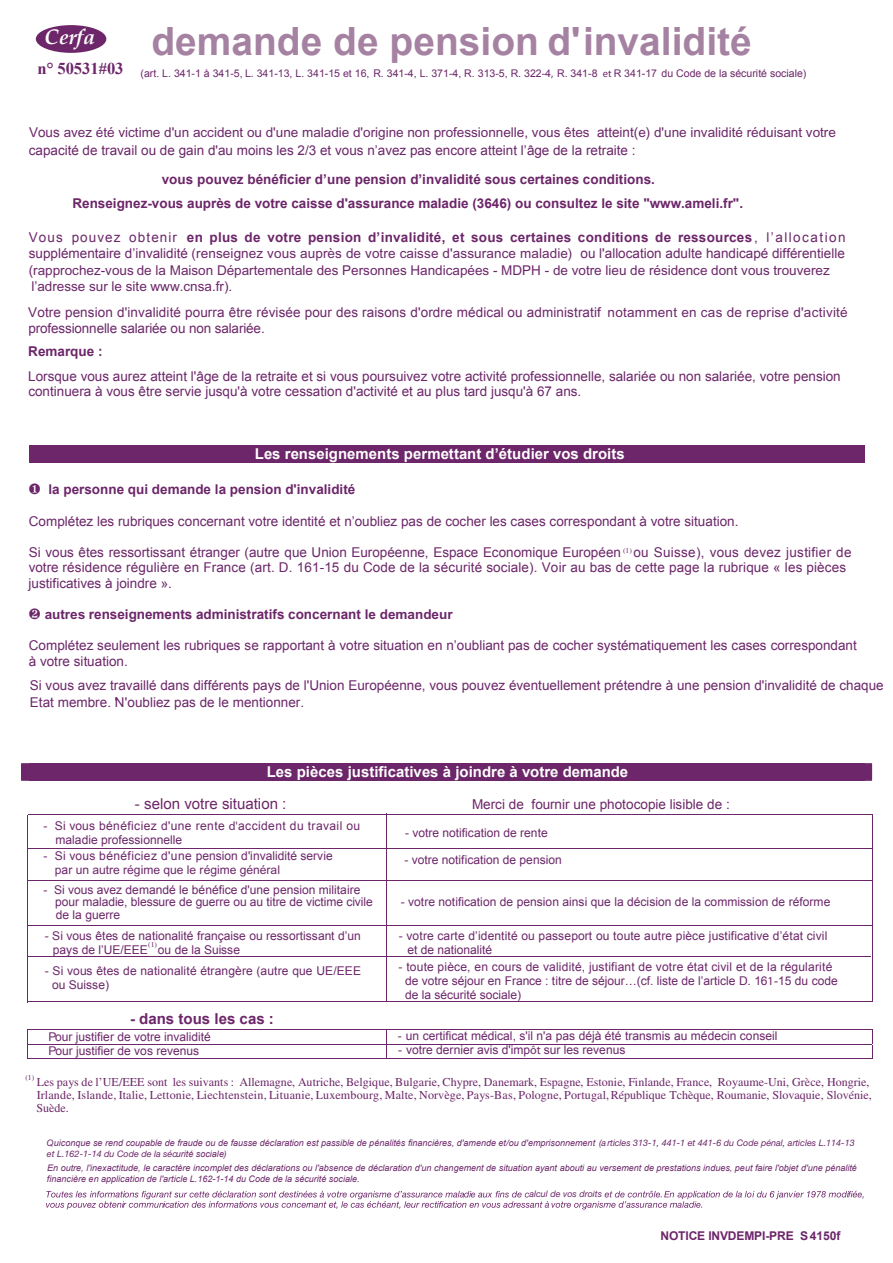
<style>
.page{position:relative;width:893px;height:1263px;background:#fff}
.page>*{position:absolute;margin:0;border:0;box-sizing:border-box;transform-origin:0 0}
.t1{font:700 39px "Arial";color:#a682a2}
.t2{font:italic 700 21.15px "Book Antiqua";color:#fff}
.t3{font:700 16.5px "Times New Roman";color:#6c2669}
.t4{font:700 15px "Arial";color:#fff}
.t5{font:15px "Arial";color:#6c2669}
.t6{font:700 15px "Arial";color:#6c2669}
.t7{font:13.5px/15.6px "Arial";color:#6c2669}
.t8{font:700 13.5px "Arial";color:#6c2669}
.t9{font:13.5px "Arial";color:#6c2669}
.t10{font:12px/13.8px "Arial";color:#6c2669}
.t11{font:12px/13.4px "Times LT Std";letter-spacing:.005em;color:#6c2669}
.t12{font:12px "Arial";letter-spacing:.03em;color:#6c2669}
.t13{font:12px "Arial";color:#6c2669}
.t14{font:700 12px "Arial";letter-spacing:-.01em;color:#6c2669}
.t15{font:10.5px "Arial";color:#6c2669}
.t16{font:italic 9px/11.2px "Arial";color:#6c2669}
.t17{font:italic 9px "Helvetica Neue LT Std";color:#6c2669}
.t18{font:7.5px "Times LT Std";color:#6c2669}
.s1{font-style:inherit}
.s2{font-weight:700}
.s3{font-family:"Helvetica Neue LT Std"}
.s4{font-family:"Arial"}
</style>
<div class="page">
<div style="left:36px;top:25px;width:70px;height:28px;background:#6c2669;border-radius:50%"></div>
<div style="left:29px;top:445px;width:835px;height:17px;background:#6c2669"></div>
<div style="left:21px;top:763px;width:851px;height:18px;background:#6c2669"></div>
<hr style="left:28px;top:1058px;width:359px;height:1px;background:#6c2669">
<hr style="left:387px;top:1058px;width:485px;height:1px;background:#6c2669">
<svg style="left:27px;top:1029px;width:1px;height:29px"></svg>
<hr style="left:28px;top:1029px;width:358px;height:1px;background:#6c2669">
<svg style="left:386px;top:1029px;width:1px;height:29px"></svg>
<hr style="left:387px;top:1029px;width:486px;height:1px;background:#6c2669">
<hr style="left:28px;top:1044px;width:359px;height:1px;background:#6c2669">
<hr style="left:387px;top:1044px;width:485px;height:1px;background:#6c2669">
<svg style="left:872px;top:1030px;width:1px;height:28px"></svg>
<hr style="left:28px;top:814px;width:359px;height:1px;background:#6c2669">
<hr style="left:388px;top:814px;width:485px;height:1px;background:#6c2669">
<hr style="left:28px;top:880px;width:359px;height:1px;background:#6c2669">
<hr style="left:388px;top:880px;width:485px;height:1px;background:#6c2669">
<hr style="left:28px;top:925px;width:359px;height:1px;background:#6c2669">
<hr style="left:388px;top:925px;width:485px;height:1px;background:#6c2669">
<hr style="left:28px;top:956px;width:358px;height:1px;background:#6c2669">
<hr style="left:385px;top:956px;width:486px;height:1px;background:#6c2669">
<hr style="left:28px;top:1001px;width:358px;height:1px;background:#6c2669">
<hr style="left:386px;top:814px;width:1px;height:187px;background:#6c2669">
<hr style="left:387px;top:1001px;width:485px;height:1px;background:#6c2669">
<hr style="left:872px;top:814px;width:1px;height:187px;background:#6c2669">
<svg style="left:46px;top:1191px;width:818px;height:18px"></svg>
<hr style="left:27px;top:815px;width:1px;height:187px;background:#6c2669">
<hr style="left:27px;top:848px;width:358px;height:1px;background:#6c2669">
<hr style="left:386px;top:848px;width:486px;height:1px;background:#6c2669">
<h2 class="t2" style="left:45px;top:25px;width:52px">Cerfa</h2>
<p class="t3" style="left:37px;top:57px;width:88px">n° 50531#03</p>
<h1 class="t1" style="left:151px;top:15px;width:602px">demande de pension d'invalidité</h1>
<p class="t15" style="left:141px;top:67px;width:667px">(art. L. 341-1 à 341-5, <span class="s1">L. 341-13, L. 341-15 et 16,</span> R. 341-4, L. 371-4, R. 313-5, R. 322-4<span class="s1">,</span> R. 341-8 <span class="s1">et</span> <span class="s1">R 341-17</span> du Code de la sécurité sociale)</p>
<p class="t9" style="left:29px;top:124px;width:808px"><span class="s1">Vous</span> avez été victime d'un accident ou d'une maladie d'origine non professionnelle, vous êtes <span class="s1">atteint</span>(e) d'une invalidité réduisant votre</p>
<p class="t7" style="left:29px;top:143px;width:608px">capacité de travail ou de gain d'au moins les 2/3 et vous n’avez pas encore atteint l’âge de la retraite :</p>
<p class="t8" style="left:162px;top:171px;width:494px">vous pouvez bénéficier d’une pension d’invalidité sous certaines conditions.</p>
<p class="t8" style="left:72px;top:194px;width:672px">Renseignez-vous auprès de votre caisse d'assurance maladie (3646) ou consultez le site "www.ameli.fr".</p>
<p class="t7" style="left:29px;top:229px;width:818px">Vous pouvez obtenir <span class="s2">en plus de votre pension d’invalidité, et sous certaines conditions de ressources</span> , l’allocation supplémentaire d’invalidité (<span class="s1">renseignez vous auprès de votre caisse d'assurance maladie</span>) ou l'allocation adulte handicapé différentielle</p>
<p class="t9" style="left:29px;top:262px;width:802px">(rapprochez-vous de la Maison Départementale des Personnes Handicapées - MDPH - de votre lieu de résidence dont vous trouverez</p>
<p class="t7" style="left:28px;top:305px;width:821px">Votre pension d'invalidité pourra être révisée pour des raisons d'ordre médical ou administratif <span class="s1">notamment en cas de reprise d'activité </span>professionnelle salariée ou non salariée.</p>
<p class="t9" style="left:31px;top:278px;width:202px">l’adresse sur le site www.cnsa.fr<span class="s1">).</span></p>
<p class="t8" style="left:28px;top:342px;width:76px">Remarque :</p>
<p class="t7" style="left:28px;top:369px;width:814px;line-height:14.9px">Lorsque vous aurez atteint l'âge de la retraite et si vous poursuivez votre activité professionnelle, salariée ou non salariée, votre pension continuera à vous être servie jusqu'à votre cessation d'activité et au plus tard jusqu'à 67 ans.</p>
<p class="t4" style="left:255px;top:444px;width:371px">Les renseignements permettant d’étudier vos droits</p>
<p class="t8" style="left:29px;top:481px;width:328px">❶ la personne qui demande la pension d'invalidité</p>
<p class="t7" style="left:29px;top:513px;width:711px">Complétez les rubriques concernant votre identité et n’oubliez pas de cocher les cases correspondant à votre situation.</p>
<p class="t7" style="left:29px;top:544px;width:824px">Si vous êtes ressortissant étranger (autre que Union Européenne, Espace Economique Européen ou Suisse), vous devez justifier de votre résidence régulière en France (art. D. 161-15 du Code de la sécurité sociale). Voir au bas de cette page la rubrique « les pièces justificatives à joindre ».</p>
<p class="t8" style="left:29px;top:605px;width:425px">❷ <span class="s1">autres</span> renseignements administratifs concernant <span class="s1">le demandeur</span></p>
<p class="t7" style="left:29px;top:638px;width:830px">Complétez seulement les rubriques se rapportant à votre situation en n’oubliant pas de cocher systématiquement les cases correspondant à votre situation.</p>
<p class="t18" style="left:623px;top:546px;width:10px">(1)</p>
<p class="t7" style="left:30px;top:677px;width:855px;line-height:17.2px">Si vous avez travaillé dans différents pays de l'Union Européenne, vous pouvez éventuellement prétendre à une pension d'invalidité de chaque<br>Etat membre. 'N'oubliez pas de le mentionner.</p>
<p class="t4" style="left:267px;top:762px;width:363px">Les pièces justificatives à joindre à votre demande</p>
<p class="t5" style="left:135px;top:794px;width:153px">- selon votre situation :</p>
<p class="t7" style="left:472px;top:796px;width:259px">Merci de fournir une photocopie lisible de :</p>
<p class="t12" style="left:43px;top:818px;width:318px">- Si vous bénéficiez d'une rente <span class="s1">d'</span>accident du travail ou</p>
<p class="t10" style="left:405px;top:826px;width:144px">- votre notification de rente</p>
<p class="t10" style="left:56px;top:833px;width:128px">maladie professionnelle</p>
<p class="t10" style="left:44px;top:849px;width:291px">- Si vous bénéficiez d'une pension d'invalidité servie</p>
<p class="t10" style="left:404px;top:853px;width:159px">- votre notification de pension</p>
<p class="t13" style="left:55px;top:863px;width:227px">p<span class="s1">a</span>r un autre régime que le régime général</p>
<p class="t10" style="left:43px;top:883px;width:319px">- Si vous avez demandé le bénéfice d'une pension militaire</p>
<p class="t10" style="left:55px;top:895px;width:319px;line-height:13.4px">pour maladie, blessure de guerre ou au titre de victime civile de la guerre</p>
<p class="t10" style="left:401px;top:895px;width:431px">- votre notification de pension ainsi que la décision de la commission de réforme</p>
<p class="t10" style="left:53px;top:929px;width:310px;text-indent:-8px">- Si vous êtes de nationalité française ou ressortissant d’un pays de l’UE/EEE ou de la Suisse</p>
<p class="t10" style="left:407px;top:929px;width:421px;text-indent:-9px">- votre carte d’identité ou passeport ou toute autre pièce justificative d’état civil et de nationalité</p>
<p class="t10" style="left:52px;top:964px;width:310px;text-indent:-8px">- Si vous êtes de nationalité étrangère (autre que UE/EEE ou Suisse)</p>
<p class="t10" style="left:405px;top:960px;width:434px;text-indent:-6px">- toute pièce, en cours de validité, justifiant de votre état civil et de la régularité de votre séjour en France : titre de séjour…(cf. liste de l’article D. 16<span class="s1">1</span>-15 du code de la sécurité sociale)</p>
<p class="t10" style="left:398px;top:1029px;width:381px">- un certificat médical, s'il n'a pas déjà été transmis au médecin conseil</p>
<p class="t18" style="left:148px;top:940px;width:10px">(1)</p>
<p class="t6" style="left:130px;top:1009px;width:145px">- dans tous les cas :</p>
<p class="t10" style="left:48px;top:1030px;width:164px">Pour justifier de votre invalidité<br>Pour justifier de vos revenus</p>
<p class="t10" style="left:398px;top:1043px;width:229px">- votre dernier avis d'imp<span class="s1">ôt</span> sur les revenus</p>
<p class="t11" style="left:37px;top:1075px;width:837px;text-indent:-11px"><sup>(1)</sup> Les pays de l’UE/EEE sont les suivants : Allemagne, Autriche, Belgique, Bulgarie, Chypre, Danemark, Espagne, Estonie, Finlande, France, Royaume-Uni, Grèce, Hongrie,<br>Irlande, Islande, Italie, Lettonie, Liechtenstein, Lituanie, Luxembourg, Malte, Norvège, Pays-Bas, Pologne, Portugal, République Tchèque, Roumanie, Slovaquie, Slovénie,<br>Suède.</p>
<p class="t16" style="left:47px;top:1138px;width:809px"><span class="s3">Q</span>uiconque se rend coupable de fraude ou de fausse déclaration est passible de pénalités financières, d'amende et/ou d'emprisonnement <span class="s3">(a</span>r<span class="s3">t</span>i<span class="s3">cles 313-1, 441-1 et 441-6 du Code pénal, a</span>r<span class="s3">ticles L.114-13</span></p>
<p class="t17" style="left:47px;top:1148px;width:181px">et L.162-1-14 du Code de la séc<span class="s4">urité sociale</span>)</p>
<p class="t16" style="left:47px;top:1162px;width:811px">En outre, l'inexactitude, le caractère incomplet des déclarations ou l'absence de déclaration d'un changement de situation ayant abouti au versement de prestations indues, peut faire l'objet d'une pénalité financière en application de l'article L.162-1-14 du Code de la sécurité sociale.</p>
<p class="t17" style="left:529px;top:1189px;width:74px">alcul de vos droits</p>
<p class="t14" style="left:660px;top:1228px;width:135px">NOTICE INVDEMPI-PRE</p>
<p class="t14" style="left:800px;top:1228px;width:42px">S 4150f</p>
</div>
